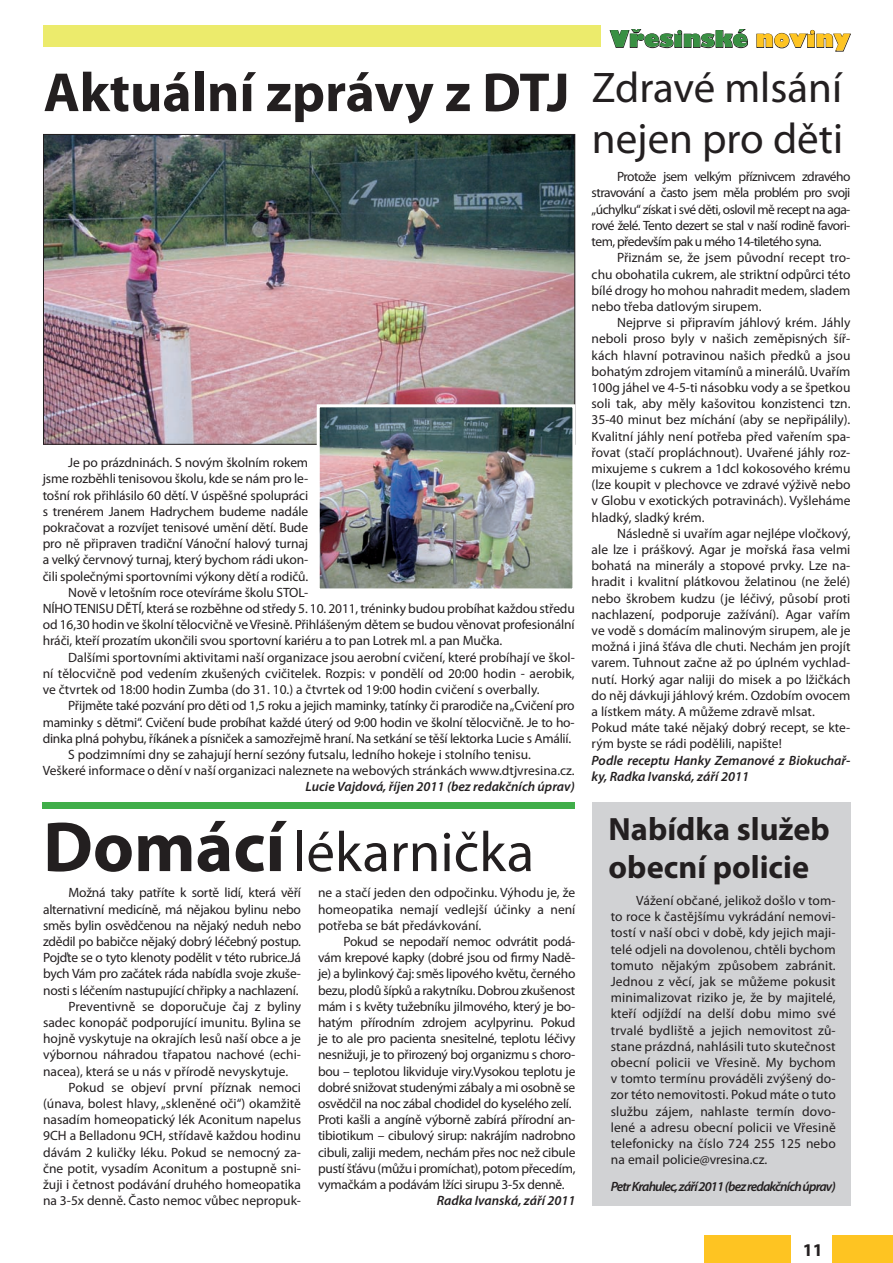
<style>
.page{position:relative;width:893px;height:1263px;background:#fff}
.page>*{position:absolute;margin:0;border:0;box-sizing:border-box;transform-origin:0 0}
.t1{font:56.85px "Myriad Pro";color:#231f20}
.t2{font:700 55.5px "Myriad Pro";color:#231f20}
.t3{font:43.05px "Myriad Pro";color:#231f20}
.t4{font:700 32.4px/38.8px "Myriad Pro";color:#231f20}
.t5{font:22.5px "Gilbert Ultra Bold CE";color:#399043}
.t6{font:700 18px "Myriad Pro";color:#231f20}
.t7{font:13.5px/16.2px "Myriad Pro";letter-spacing:-.005em;color:#231f20;text-align:justify}
.t8{font:italic 600 13.5px/16.2px "Myriad Pro";color:#231f20}
.t9{font:italic 600 13.5px "Myriad Pro";letter-spacing:-.06em;color:#231f20}
.s1{font-weight:700;font-size:71.4px}
.s2{color:#fec422}
</style>
<div class="page">
<div style="left:592px;top:802px;width:258px;height:404px;background:#d1d2d4"></div>
<div style="left:43px;top:26px;width:558px;height:21px;background:#eceb6c"></div>
<div style="left:832px;top:1235px;width:61px;height:28px;background:#fec422"></div>
<div style="left:704px;top:1235px;width:87px;height:28px;background:#fec422"></div>
<svg style="left:609px;top:29px;width:139px;height:19px"></svg>
<svg style="left:756px;top:30px;width:95px;height:22px"></svg>
<img style="left:45px;top:136px;width:528px;height:307px">
<img style="left:321px;top:408px;width:250px;height:179px">
<div style="left:317px;top:404px;width:258px;height:187px;border:3px solid #fff"></div>
<div style="left:43px;top:802px;width:532px;height:7px;background:#40ae49"></div>
<p class="t2" style="left:43px;top:56px;width:528px">Aktuální zprávy z DTJ</p>
<p class="t7" style="left:43px;top:454px;width:267px;text-indent:26px">Je po prázdninách. S novým školním rokem jsme rozběhli tenisovou školu, kde se nám pro le&shy;tošní rok přihlásilo 60 dětí. V úspěšné spolupráci s trenérem Janem Hadrychem budeme nadále pokračovat a rozvíjet tenisové umění dětí. Bude pro ně připraven tradiční Vánoční halový turnaj a velký červnový turnaj, který bychom rádi ukon&shy;čili společnými sportovními výkony dětí a rodičů.</p>
<p class="t7" style="left:43px;top:584px;width:534px;text-align:left;text-indent:26px">Nově v letošním roce otevíráme školu STOL-<br>NÍHO TENISU DĚTÍ, která se rozběhne od středy 5. 10. 2011, tréninky budou probíhat každou středu od 16,30 hodin ve školní tělocvičně ve Vřesině. Přihlášeným dětem se budou věnovat profesionální hráči, kteří prozatím ukončili svou sportovní kariéru a to pan Lotrek ml. a pan Mučka.</p>
<p class="t7" style="left:43px;top:649px;width:534px;text-indent:26px">Dalšími sportovními aktivitami naší organizace jsou aerobní cvičení, které probíhají ve škol&shy;ní tělocvičně pod vedením zkušených cvičitelek. Rozpis: v pondělí od 20:00 hodin - aerobik, ve čtvrtek od 18:00 hodin Zumba (do 31. 10.) a čtvrtek od 19:00 hodin cvičení s overbally.</p>
<p class="t7" style="left:43px;top:697px;width:534px;text-indent:26px">Přijměte také pozvání pro děti od 1,5 roku a jejich maminky, tatínky či prarodiče na „Cvičení pro maminky s dětmi“. Cvičení bude probíhat každé úterý od 9:00 hodin ve školní tělocvičně. Je to ho&shy;dinka plná pohybu, říkánek a písniček a samozřejmě hraní. Na setkání se těší lektorka Lucie s Amálií.</p>
<p class="t7" style="left:68px;top:746px;width:464px">S podzimními dny se zahajují herní sezóny futsalu, ledního hokeje i stolního tenisu.</p>
<p class="t7" style="left:43px;top:762px;width:533px">Veškeré informace o dění v naší organizaci naleznete na webových stránkách www.dtjvresina.cz.</p>
<p class="t8" style="left:306px;top:778px;width:271px">Lucie Vajdová, říjen 2011 (bez redakčních úprav)</p>
<p class="t1" style="left:43px;top:817px;width:493px"><span class="s1">Domácí</span>lékarnička</p>
<p class="t7" style="left:43px;top:885px;width:259px;text-indent:26px">Možná taky patříte k sortě lidí, která věří alternativní medicíně, má nějakou bylinu nebo směs bylin osvědčenou na nějaký neduh nebo zdědil po babičce nějaký dobrý léčebný postup.<br>Pojďte se o tyto klenoty podělit v této rubrice.Já bych Vám pro začátek ráda nabídla svoje zkuše&shy;nosti s léčením nastupující chřipky a nachlazení.</p>
<p class="t7" style="left:43px;top:998px;width:259px;text-indent:26px">Preventivně se doporučuje čaj z byliny sadec konopáč podporující imunitu. Bylina se hojně vyskytuje na okrajích lesů naší obce a je výbornou náhradou třapatou nachové (echi&shy;nacea), která se u nás v přírodě nevyskytuje.</p>
<p class="t7" style="left:43px;top:1079px;width:259px;text-indent:26px">Pokud se objeví první příznak nemoci (únava, bolest hlavy, „skleněné oči“) okamžitě nasadím homeopatický lék Aconitum napelus 9CH a Belladonu 9CH, střídavě každou hodinu dávám 2 kuličky léku. Pokud se nemocný za&shy;čne potit, vysadím Aconitum a postupně sni&shy;žuji i četnost podávání druhého homeopatika na 3-5x denně. Často nemoc vůbec nepropuk-</p>
<p class="t7" style="left:318px;top:885px;width:259px">ne a stačí jeden den odpočinku. Výhodu je, že homeopatika nemají vedlejší účinky a není potřeba se bát předávkování.</p>
<p class="t7" style="left:318px;top:933px;width:259px;text-indent:26px">Pokud se nepodaří nemoc odvrátit podá&shy;vám krepové kapky (dobré jsou od firmy Nadě&shy;je) a bylinkový čaj: směs lipového květu, černého bezu, plodů šípků a rakytníku. Dobrou zkušenost mám i s květy tužebníku jilmového, který je bo&shy;hatým přírodním zdrojem acylpyrinu. Pokud je to ale pro pacienta snesitelné, teplotu léčivy nesnižuji, je to přirozený boj organizmu s choro&shy;bou – teplotou likviduje viry.Vysokou teplotu je dobré snižovat studenými zábaly a mi osobně se osvědčil na noc zábal chodidel do kyselého zelí.</p>
<p class="t7" style="left:318px;top:1111px;width:259px">Proti kašli a angíně výborně zabírá přírodní an&shy;tibiotikum – cibulový sirup: nakrájím nadrobno cibuli, zaliji medem, nechám přes noc než cibule pustí šťávu (můžu i promíchat), potom přecedím, vymačkám a podávám lžíci sirupu 3-5x denně.</p>
<p class="t8" style="left:437px;top:1192px;width:140px">Radka Ivanská, září 2011</p>
<p class="t5" style="left:610px;top:26px;width:242px">Vřesinské <span class="s2">noviny</span></p>
<p class="t3" style="left:592px;top:61px;width:252px">Zdravé mlsání</p>
<p class="t3" style="left:592px;top:112px;width:253px">nejen pro děti</p>
<p class="t7" style="left:592px;top:168px;width:260px;text-indent:26px">Protože jsem velkým příznivcem zdravého stravování a často jsem měla problém pro svoji „úchylku“ získat i své děti, oslovil mě recept na aga&shy;rové želé. Tento dezert se stal v naší rodině favori&shy;tem, především pak u mého 14-tiletého syna.</p>
<p class="t7" style="left:592px;top:249px;width:260px;text-indent:26px">Přiznám se, že jsem původní recept tro&shy;chu obohatila cukrem, ale striktní odpůrci této bílé drogy ho mohou nahradit medem, sladem nebo třeba datlovým sirupem.</p>
<p class="t7" style="left:592px;top:314px;width:260px;text-indent:26px">Nejprve si připravím jáhlový krém. Jáhly neboli proso byly v našich zeměpisných šíř&shy;kách hlavní potravinou našich předků a jsou bohatým zdrojem vitamínů a minerálů. Uvařím 100g jáhel ve 4-5-ti násobku vody a se špetkou soli tak, aby měly kašovitou konzistenci tzn.<br>35-40 minut bez míchání (aby se nepřipálily).<br>Kvalitní jáhly není potřeba před vařením spa&shy;řovat (stačí propláchnout). Uvařené jáhly roz&shy;mixujeme s cukrem a 1dcl kokosového krému (lze koupit v plechovce ve zdravé výživě nebo v Globu v exotických potravinách). Vyšleháme hladký, sladký krém.</p>
<p class="t7" style="left:592px;top:525px;width:260px;text-indent:26px">Následně si uvařím agar nejlépe vločkový, ale lze i práškový. Agar je mořská řasa velmi bohatá na minerály a stopové prvky. Lze na&shy;hradit i kvalitní plátkovou želatinou (ne želé) nebo škrobem kudzu (je léčivý, působí proti nachlazení, podporuje zažívání). Agar vařím ve vodě s domácím malinovým sirupem, ale je možná i jiná šťáva dle chuti. Nechám jen projít varem. Tuhnout začne až po úplném vychlad&shy;nutí. Horký agar naliji do misek a po lžičkách do něj dávkuji jáhlový krém. Ozdobím ovocem a lístkem máty. A můžeme zdravě mlsat.</p>
<p class="t7" style="left:592px;top:719px;width:260px">Pokud máte také nějaký dobrý recept, se kte&shy;rým byste se rádi podělili, napište!</p>
<p class="t8" style="left:592px;top:751px;width:260px">Podle receptu Hanky Zemanové z Biokuchař&shy;ky, Radka Ivanská, září 2011</p>
<p class="t4" style="left:609px;top:808px;width:223px">Nabídka služeb obecní policie</p>
<p class="t7" style="left:611px;top:892px;width:227px;text-indent:26px">Vážení občané, jelikož došlo v tom&shy;to roce k častějšímu vykrádání nemovi&shy;tostí v naší obci v době, kdy jejich maji&shy;telé odjeli na dovolenou, chtěli bychom tomuto nějakým způsobem zabránit.<br>Jednou z věcí, jak se můžeme pokusit minimalizovat riziko je, že by majitelé, kteří odjíždí na delší dobu mimo své trvalé bydliště a jejich nemovitost zů&shy;stane prázdná, nahlásili tuto skutečnost obecní policii ve Vřesině. My bychom v tomto termínu prováděli zvýšený do&shy;zor této nemovitosti. Pokud máte o tuto službu zájem, nahlaste termín dovo&shy;lené a adresu obecní policii ve Vřesině telefonicky na číslo 724 255 125 nebo na email policie@vresina.cz.</p>
<p class="t9" style="left:611px;top:1177px;width:227px">Petr Krahulec, září 2011 (bez redakčních úprav)</p>
<p class="t6" style="left:803px;top:1238px;width:21px">11</p>
</div>
